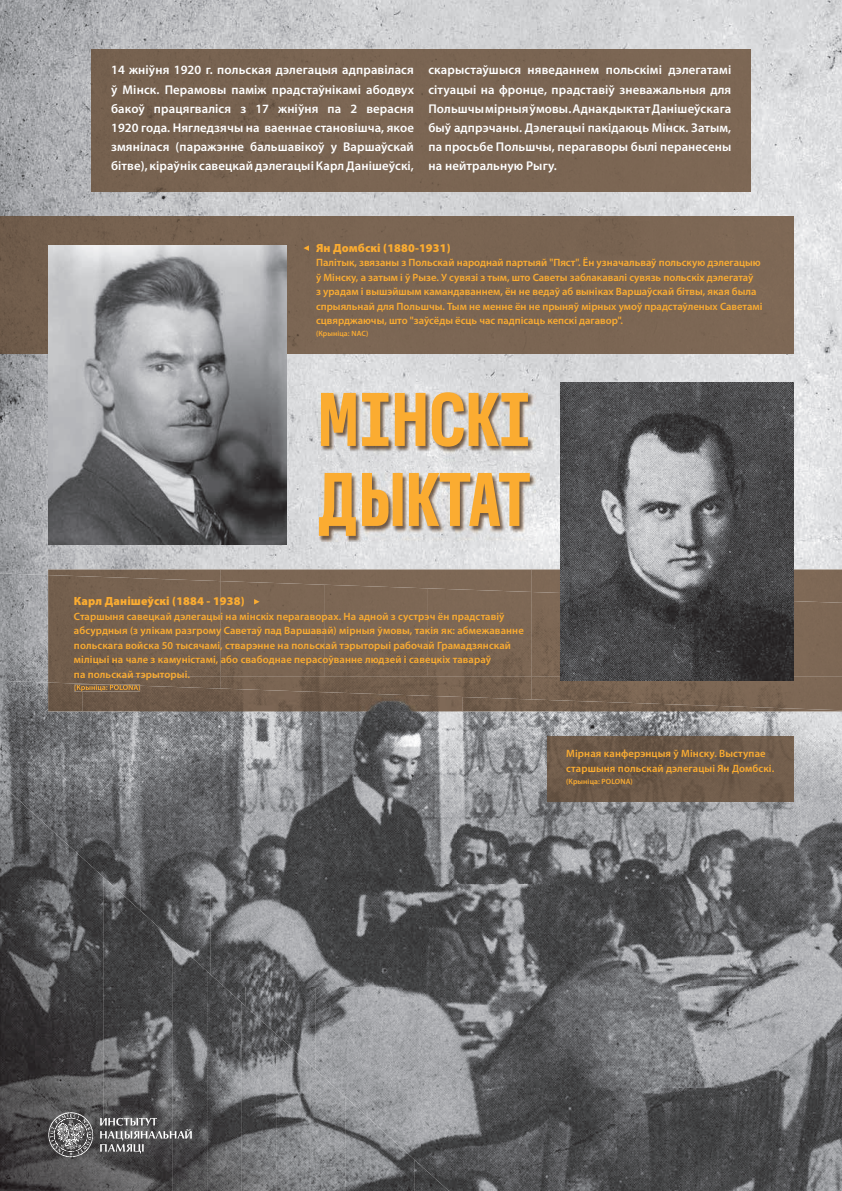
<style>
.page{position:relative;width:842px;height:1191px;background:#fff}
.page>*{position:absolute;margin:0;border:0;box-sizing:border-box;transform-origin:0 0}
.t1{font:900 72.8px/80px "Input Sans Compressed";letter-spacing:-.06em;color:#fbac31;scale:.83 1}
.t2{font:600 12.7px/19.1px "Myriad Pro";letter-spacing:.01em;color:#fff;text-align:justify}
.t3{font:900 11.9px "Myriad Pro";letter-spacing:.01em;color:#fbac31}
.t4{font:600 10.6px/14.4px "Myriad Pro";letter-spacing:.005em;color:#fbac31}
.t5{font:600 7.6px "Myriad Pro";letter-spacing:.01em;color:#fbac31}
</style>
<div class="page">
<img style="left:0;top:0;width:842px;height:573px">
<img style="left:319px;top:392px;width:217px;height:150px">
<img style="left:0;top:573px;width:48px;height:109px">
<img style="left:0;top:216px;width:794px;height:137px">
<div style="left:91px;top:50px;width:659px;height:141px;background:#7a6552"></div>
<div style="left:531px;top:569px;width:311px;height:30px;background:#7e6856"></div>
<div style="left:221px;top:569px;width:310px;height:19px;background:#7d6755"></div>
<img style="left:48px;top:569px;width:173px;height:8px">
<div style="left:794px;top:599px;width:48px;height:77px;background:#7d6855"></div>
<img style="left:531px;top:592px;width:30px;height:84px">
<img style="left:428px;top:588px;width:103px;height:88px">
<img style="left:324px;top:585px;width:104px;height:91px">
<div style="left:221px;top:581px;width:103px;height:95px;background:#7b6653"></div>
<div style="left:117px;top:577px;width:104px;height:105px;background:#786351"></div>
<div style="left:48px;top:575px;width:69px;height:107px;background:#735f4d"></div>
<img style="left:531px;top:676px;width:311px;height:21px">
<img style="left:221px;top:676px;width:310px;height:21px">
<img style="left:48px;top:245px;width:238px;height:299px">
<img style="left:561px;top:382px;width:233px;height:298px">
<svg style="left:303px;top:245px;width:6px;height:6px"></svg>
<svg style="left:254px;top:599px;width:6px;height:5px"></svg>
<img style="left:702px;top:711px;width:140px;height:37px">
<img style="left:561px;top:711px;width:141px;height:25px">
<img style="left:140px;top:711px;width:421px;height:173px">
<img style="left:35px;top:682px;width:105px;height:168px">
<img style="left:0;top:681px;width:35px;height:109px">
<img style="left:772px;top:748px;width:70px;height:136px">
<img style="left:561px;top:801px;width:211px;height:83px">
<img style="left:104px;top:850px;width:36px;height:34px">
<img style="left:211px;top:884px;width:631px;height:103px">
<img style="left:140px;top:884px;width:71px;height:68px">
<img style="left:138px;top:884px;width:2px;height:24px">
<img style="left:207px;top:952px;width:4px;height:19px">
<img style="left:316px;top:987px;width:526px;height:102px">
<img style="left:246px;top:987px;width:70px;height:67px">
<img style="left:242px;top:987px;width:4px;height:15px">
<img style="left:311px;top:1054px;width:5px;height:11px">
<img style="left:421px;top:1089px;width:421px;height:102px">
<img style="left:351px;top:1089px;width:70px;height:67px">
<img style="left:345px;top:1089px;width:6px;height:7px">
<svg style="left:415px;top:1156px;width:6px;height:3px"></svg>
<img style="left:462px;top:697px;width:380px;height:14px">
<img style="left:48px;top:682px;width:414px;height:29px">
<img style="left:74px;top:684px;width:66px;height:7px">
<img style="left:547px;top:736px;width:247px;height:65px">
<img style="left:0;top:790px;width:69px;height:401px">
<img style="left:69px;top:845px;width:35px;height:346px">
<img style="left:103px;top:877px;width:35px;height:314px">
<img style="left:138px;top:908px;width:35px;height:283px">
<img style="left:173px;top:940px;width:34px;height:251px">
<img style="left:207px;top:971px;width:35px;height:220px">
<img style="left:242px;top:1002px;width:34px;height:189px">
<img style="left:276px;top:1034px;width:35px;height:157px">
<img style="left:311px;top:1065px;width:34px;height:126px">
<img style="left:345px;top:1096px;width:35px;height:95px">
<img style="left:380px;top:1128px;width:35px;height:63px">
<img style="left:414px;top:1159px;width:35px;height:32px">
<svg style="left:48px;top:1112px;width:45px;height:45px"></svg>
<svg style="left:100px;top:1117px;width:92px;height:36px"></svg>
<p class="t2" style="left:111px;top:61px;width:304px">14 жніўня 1920 г. польская дэлегацыя адправілася ў Мінск. Перамовы паміж прадстаўнікамі абодвух бакоў працягваліся з 17 жніўня па 2 верасня 1920 года. Нягледзячы на ваеннае становішча, якое змянілася (паражэнне бальшавікоў у Варшаўскай бітве), кіраўнік савецкай дэлегацыі Карл Данiшеўскi,</p>
<p class="t2" style="left:428px;top:61px;width:304px">скарыстаўшыся няведаннем польскімі дэлегатамі сітуацыі на фронце, прадставіў зневажальныя для Польшчы мірныя ўмовы. Аднак дыктат Данiшеўскага быў адпрэчаны. Дэлегацыі пакідаюць Мінск. Затым, па просьбе Польшчы, перагаворы былі перанесены на нейтральную Рыгу.</p>
<p class="t3" style="left:316px;top:241px;width:136px">Ян Домбскi (1880-1931)</p>
<p class="t4" style="left:316px;top:256px;width:448px">Палітык, звязаны з Польскай народнай партыяй "Пяст". Ён узначальваў польскую дэлегацыю ў Мінску, а затым і ў Рызе. У сувязі з тым, што Саветы заблакавалі сувязь польскіх дэлегатаў<br>з урадам і вышэйшым камандаваннем, ён не ведаў аб выніках Варшаўскай бітвы, якая была спрыяльнай для Польшчы. Тым не менне ён не прыняў мірных умоў прадстаўленых Саветамі сцвярджаючы, што "заўсёды ёсць час падпісаць кепскi дагавор".</p>
<p class="t5" style="left:316px;top:329px;width:54px">(Крыніца: NAC)</p>
<h1 class="t1" style="left:316px;top:374px;width:263px">МІНСКІ<br>ДЫКТАТ</h1>
<p class="t3" style="left:74px;top:594px;width:172px">Карл Данiшеўcкi (1884 - 1938)</p>
<p class="t4" style="left:74px;top:609px;width:451px">Старшыня савецкай дэлегацыі на мінскіх перагаворах. На адной з сустрэч ён прадставіў абсурдныя (з улікам разгрому Саветаў пад Варшавай) мірныя ўмовы, такія як: абмежаванне польскага войска 50 тысячамі, стварэнне на польскай тэрыторыі рабочай Грамадзянскай міліцыі на чале з камуністамі, або свабоднае перасоўванне людзей і савецкіх тавараў<br>па польскай тэрыторыі.</p>
<p class="t4" style="left:566px;top:746px;width:209px">Мірная канферэнцыя ў Мінску. Выступае старшыня польскай дэлегацыі Ян Домбскi.</p>
<p class="t5" style="left:566px;top:777px;width:68px">(Крыніца: POLONA)</p>
</div>
